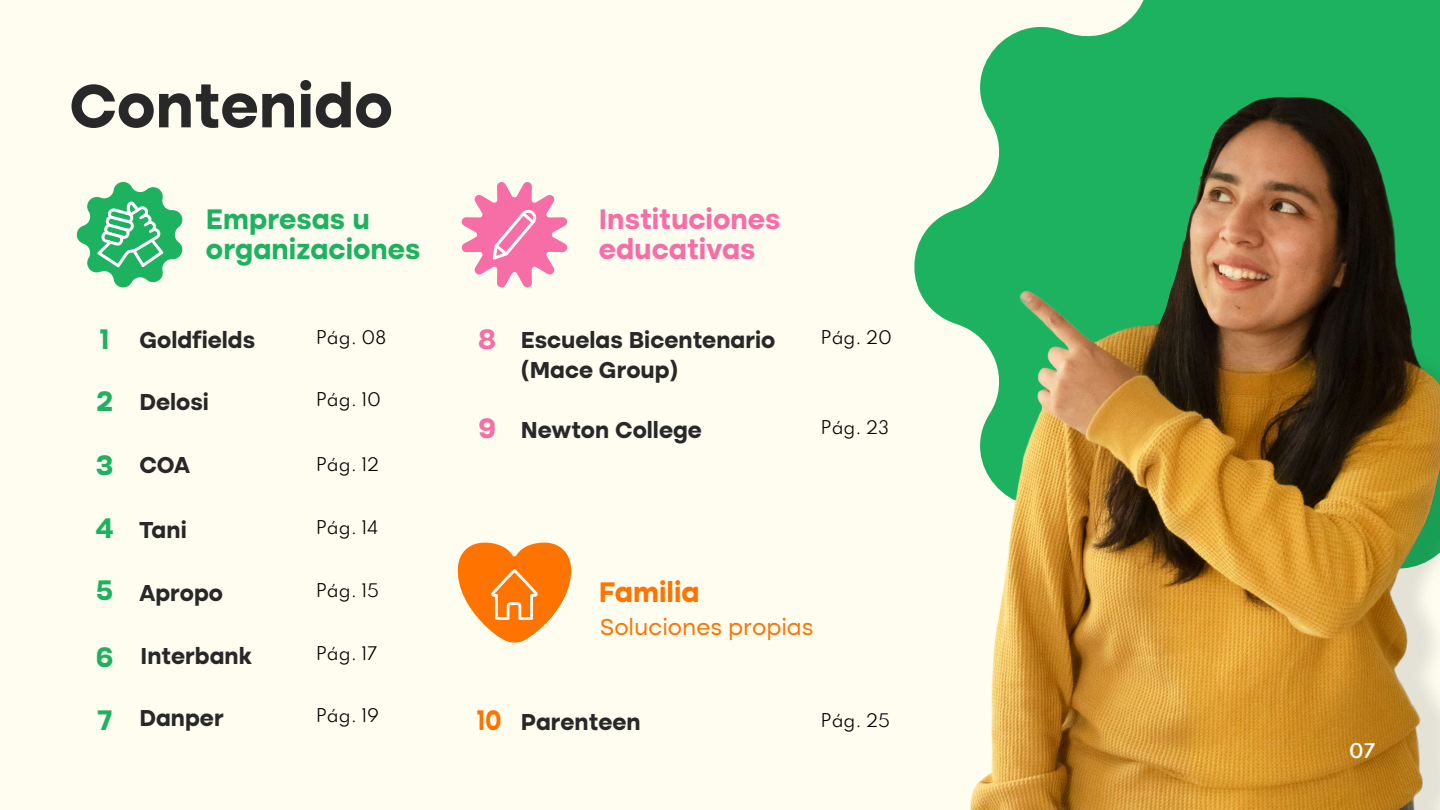
<style>
.page{position:relative;width:1440px;height:810px;background:#fffdf0}
.page>*{position:absolute;margin:0;border:0;box-sizing:border-box;transform-origin:0 0}
.t1{font:700 63.3px "Altone Trial";color:#282828}
.t2{font:700 28.5px/30px "Altone Trial";color:#1db260}
.t3{font:700 28.5px/30px "Altone Trial";color:#f76da6}
.t4{font:700 28.5px "Altone Trial";color:#ff7300}
.t5{font:700 28.5px "Altone Trial";color:#ff7300;scale:.83 1}
.t6{font:700 23.25px/30px "Altone Trial";color:#282828}
.t7{font:23.25px "Altone Trial";color:#ff7300}
.t8{font:600 18px "Spartan";color:#fff}
.t9{font:16.5px "Spartan";color:#000}
.s1{font-size:28.5px;color:#1db260}
</style>
<div class="page">
<img style="left:914px;top:0;width:526px;height:810px">
<svg style="left:457px;top:543px;width:115px;height:100px"></svg>
<svg style="left:461px;top:182px;width:107px;height:106px"></svg>
<svg style="left:76px;top:182px;width:107px;height:106px"></svg>
<h1 class="t1" style="left:69px;top:77px;width:325px">Contenido</h1>
<p class="t2" style="left:206px;top:206px;width:216px">Empresas u organizaciones</p>
<p class="t6" style="left:99px;top:326px;width:157px"><span class="s1">1</span> Goldfields</p>
<p class="t9" style="left:316px;top:325px;width:72px">Pág. 08</p>
<p class="t2" style="left:96px;top:387px;width:18px">2</p>
<p class="t6" style="left:139px;top:389px;width:71px">Delosi</p>
<p class="t9" style="left:316px;top:387px;width:67px">Pág. 10</p>
<p class="t2" style="left:96px;top:451px;width:19px">3</p>
<p class="t6" style="left:139px;top:451px;width:52px">COA</p>
<p class="t9" style="left:316px;top:452px;width:65px">Pág. 12</p>
<p class="t2" style="left:95px;top:499px;width:20px;line-height:61.7px">4<br>5</p>
<p class="t6" style="left:139px;top:517px;width:49px">Tani</p>
<p class="t6" style="left:139px;top:579px;width:85px">Apropo</p>
<p class="t9" style="left:316px;top:515px;width:64px">Pág. 14</p>
<p class="t9" style="left:316px;top:578px;width:65px">Pág. 15</p>
<p class="t2" style="left:96px;top:644px;width:19px">6</p>
<p class="t6" style="left:141px;top:642px;width:113px">Interbank</p>
<p class="t9" style="left:316px;top:640px;width:63px">Pág. 17</p>
<p class="t2" style="left:97px;top:707px;width:17px">7</p>
<p class="t6" style="left:139px;top:704px;width:86px">Danper</p>
<p class="t9" style="left:316px;top:703px;width:65px">Pág. 19</p>
<p class="t3" style="left:599px;top:206px;width:183px">Instituciones educativas</p>
<p class="t3" style="left:478px;top:325px;width:19px">8</p>
<p class="t3" style="left:479px;top:414px;width:19px">9</p>
<p class="t6" style="left:521px;top:326px;width:256px">Escuelas Bicentenario (Mace Group)</p>
<p class="t6" style="left:521px;top:416px;width:183px">Newton College</p>
<p class="t9" style="left:820px;top:325px;width:73px">Pág. 20</p>
<p class="t9" style="left:820px;top:415px;width:70px">Pág. 23</p>
<p class="t4" style="left:599px;top:579px;width:102px">Familia</p>
<p class="t7" style="left:600px;top:616px;width:216px">Soluciones propias</p>
<p class="t5" style="left:477px;top:708px;width:31px">10</p>
<p class="t6" style="left:521px;top:708px;width:121px">Parenteen</p>
<p class="t9" style="left:820px;top:707px;width:71px">Pág. 25</p>
<p class="t8" style="left:1349px;top:737px;width:28px">07</p>
</div>
